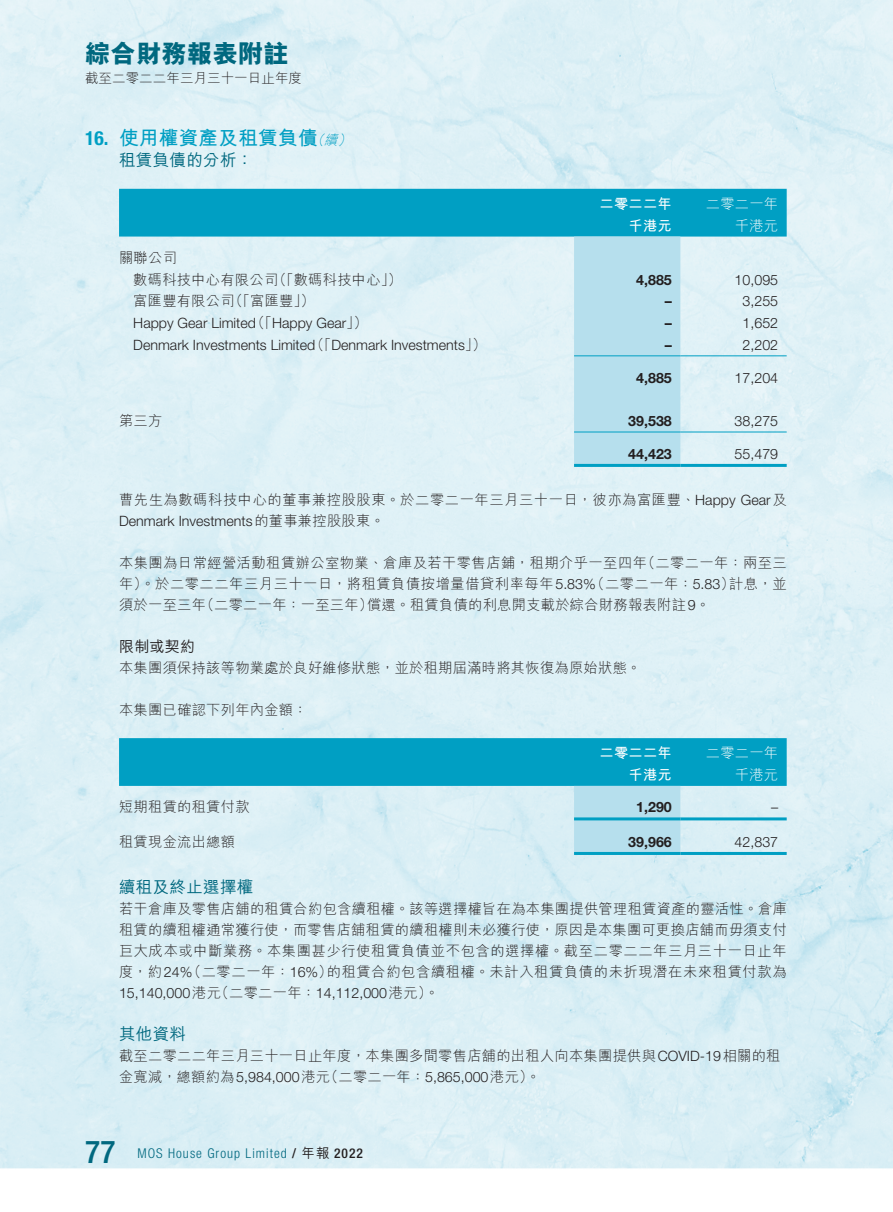
<style>
.page{position:relative;width:893px;height:1212px;background:#fff}
.page>*{position:absolute;margin:0;border:0;box-sizing:border-box;transform-origin:0 0}
.t1{font:500 condensed 31.5px "Helvetica Neue LT Std";color:#00687f}
.t2{font:800 25.5px "M Hei HK";color:#00687f}
._01_H1{font:700 19.5px "M Hei HK";letter-spacing:.02em;color:#009fc3}
._01_H1-2{font:700 condensed 19.5px "Helvetica Neue LT Std";color:#009fc3}
._02_H2{font:500 16.5px "M Hei HK";letter-spacing:.02em;color:#00687f}
._03_H3{font:500 15px "M Hei HK";letter-spacing:.02em;color:#231f20}
._00_txt{font:300 14.25px/21px "M Hei HK";letter-spacing:.035em;color:#231f20}
._50_Table_txt{font:300 14.25px/21px "M Hei HK";letter-spacing:.02em;color:#231f20}
._50_Table_txt-2{font:300 14.25px "Helvetica Neue LT Std";color:#231f20}
._50_Table_txt-3{font:700 14.25px "Helvetica Neue LT Std";color:#231f20}
._50_Table_txt-4{font:300 14.25px "M Hei HK";letter-spacing:.02em;color:#fff}
._50_Table_txt-5{font:700 14.25px "M Hei HK";letter-spacing:.02em;color:#fff}
._00_txt-2{font:300 14.25px "Helvetica Neue LT Std";color:#231f20}
.t3{font:300 condensed 13.5px "Helvetica Neue LT Std";letter-spacing:.075em;color:#00687f}
.t4{font:300 13.5px "M Hei HK";letter-spacing:.005em;color:#231f20}
._01_H1-3{font:italic 300 13.5px "M Hei HK";color:#009fc3}
.s1{font-family:"M Hei HK"}
.s2{font-family:"Helvetica Neue LT Std"}
.s3{font-weight:500;color:#231f20}
.s4{font-family:"M Hei HK";font-weight:500;font-stretch:normal;color:#231f20}
</style>
<div class="page">
<img style="left:0;top:0;width:893px;height:1169px">
<svg style="left:119px;top:189px;width:668px;height:278px;background:#b3e0ec"></svg>
<hr style="left:574px;top:355px;width:106px;height:1px;background:#009fc3">
<hr style="left:680px;top:355px;width:107px;height:1px;background:#009fc3">
<hr style="left:574px;top:432px;width:106px;height:1px;background:#009fc3">
<hr style="left:680px;top:432px;width:107px;height:1px;background:#009fc3">
<hr style="left:574px;top:464px;width:106px;height:3px;background:#009fc3">
<hr style="left:680px;top:464px;width:107px;height:3px;background:#009fc3">
<svg style="left:119px;top:738px;width:668px;height:117px;background:#7cccdf"></svg>
<hr style="left:574px;top:817px;width:106px;height:3px;background:#009fc3">
<hr style="left:680px;top:817px;width:107px;height:3px;background:#009fc3">
<hr style="left:574px;top:852px;width:106px;height:3px;background:#009fc3">
<hr style="left:680px;top:852px;width:107px;height:3px;background:#009fc3">
<h2 class="t2" style="left:85px;top:41px;width:205px">綜合財務報表附註</h2>
<p class="t4" style="left:85px;top:71px;width:219px">截至二零二二年三月三十一日止年度</p>
<p class="_01_H1-2" style="left:85px;top:126px;width:25px">16.</p>
<p class="_01_H1" style="left:119px;top:124px;width:200px">使用權資產及租賃負債</p>
<p class="_01_H1-3" style="left:324px;top:133px;width:18px">續</p>
<p class="_01_H1-3" style="left:311px;top:133px;width:18px">（</p>
<p class="_01_H1-3" style="left:338px;top:133px;width:18px">(</p>
<p class="_02_H2" style="left:119px;top:148px;width:135px">租賃負債的分析：</p>
<p class="_50_Table_txt-5" style="left:599px;top:193px;width:74px">二零二二年</p>
<p class="_50_Table_txt-4" style="left:706px;top:196px;width:74px">二零二一年</p>
<p class="_50_Table_txt-5" style="left:628px;top:215px;width:45px">千港元</p>
<p class="_50_Table_txt-4" style="left:735px;top:218px;width:45px">千港元</p>
<p class="_50_Table_txt" style="left:119px;top:247px;width:59px">關聯公司</p>
<p class="_50_Table_txt" style="left:272px;top:269px;width:131px">（「數碼科技中心 (「</p>
<p class="_50_Table_txt" style="left:133px;top:269px;width:147px">數碼科技中心有限公司</p>
<p class="_50_Table_txt-3" style="left:636px;top:271px;width:37px">4,885</p>
<p class="_50_Table_txt-2" style="left:735px;top:271px;width:45px">10,095</p>
<p class="_50_Table_txt" style="left:229px;top:290px;width:88px">（「富匯豐 (「</p>
<p class="_50_Table_txt" style="left:133px;top:290px;width:103px">富匯豐有限公司</p>
<p class="_50_Table_txt-3" style="left:665px;top:292px;width:9px">–</p>
<p class="_50_Table_txt-2" style="left:742px;top:293px;width:37px">3,255</p>
<p class="_50_Table_txt-2" style="left:251px;top:314px;width:118px"><span class="s1">（「</span>Happy Gear <span class="s1">(「</span></p>
<p class="_50_Table_txt-2" style="left:133px;top:314px;width:124px">Happy Gear Limited</p>
<p class="_50_Table_txt-3" style="left:665px;top:314px;width:9px">–</p>
<p class="_50_Table_txt-2" style="left:742px;top:314px;width:37px">1,652</p>
<p class="_50_Table_txt-2" style="left:310px;top:336px;width:178px"><span class="s1">（「</span>Denmark Investments <span class="s1">(「</span></p>
<p class="_50_Table_txt-2" style="left:133px;top:336px;width:184px">Denmark Investments Limited</p>
<p class="_50_Table_txt-3" style="left:665px;top:336px;width:9px">–</p>
<p class="_50_Table_txt-2" style="left:742px;top:336px;width:37px">2,202</p>
<p class="_50_Table_txt-3" style="left:636px;top:369px;width:37px">4,885</p>
<p class="_50_Table_txt-2" style="left:735px;top:369px;width:45px">17,204</p>
<p class="_50_Table_txt" style="left:119px;top:410px;width:45px">第三方</p>
<p class="_50_Table_txt-3" style="left:628px;top:412px;width:45px">39,538</p>
<p class="_50_Table_txt-2" style="left:735px;top:412px;width:45px">38,275</p>
<p class="_50_Table_txt-3" style="left:628px;top:445px;width:45px">44,423</p>
<p class="_00_txt" style="left:119px;top:489px;width:669px">曹先生為數碼科技中心的董事兼控股股東。於二零二一年三月三十一日，彼亦為富匯豐、<span class="s2">Happy Gear</span>及<br><span class="s2">Denmark Investments</span>的董事兼控股股東。</p>
<p class="_00_txt" style="left:641px;top:552px;width:147px">（二零二一年：兩至三</p>
<p class="_50_Table_txt-2" style="left:735px;top:445px;width:45px">55,479</p>
<p class="_00_txt" style="left:119px;top:552px;width:529px">本集團為日常經營活動租賃辦公室物業、倉庫及若干零售店鋪，租期介乎一至四年</p>
<p class="_00_txt" style="left:367px;top:573px;width:344px;text-indent:-248px">年）。於二零二二年三月三十一日，將租賃負債按增量借貸利率每年<span class="s2">5.83%<br></span>償還。租賃負債的利息開支載於綜合財務報表附註 。<span class="s2">9</span></p>
<p class="_00_txt" style="left:590px;top:573px;width:146px">（二零二一年：<span class="s2">5.83</span>）</p>
<p class="_00_txt" style="left:729px;top:573px;width:59px">計息，並</p>
<p class="_00_txt" style="left:200px;top:594px;width:174px">（二零二一年：一至三年）</p>
<p class="_00_txt" style="left:119px;top:594px;width:88px">須於一至三年</p>
<p class="_03_H3" style="left:119px;top:636px;width:78px">限制或契約</p>
<p class="_00_txt" style="left:119px;top:657px;width:524px">本集團須保持該等物業處於良好維修狀態，並於租期屆滿時將其恢復為原始狀態。</p>
<p class="_00_txt" style="left:119px;top:699px;width:190px">本集團已確認下列年內金額：</p>
<p class="_50_Table_txt" style="left:119px;top:796px;width:132px">短期租賃的租賃付款</p>
<p class="_50_Table_txt-5" style="left:599px;top:742px;width:74px">二零二二年</p>
<p class="_50_Table_txt-4" style="left:706px;top:745px;width:74px">二零二一年</p>
<p class="_50_Table_txt-5" style="left:628px;top:764px;width:45px">千港元</p>
<p class="_50_Table_txt-4" style="left:735px;top:767px;width:45px">千港元</p>
<p class="_50_Table_txt-3" style="left:636px;top:798px;width:37px">1,290</p>
<p class="_50_Table_txt-2" style="left:771px;top:798px;width:9px">–</p>
<p class="_50_Table_txt" style="left:119px;top:831px;width:117px">租賃現金流出總額</p>
<p class="_02_H2" style="left:119px;top:875px;width:136px">續租及終止選擇權</p>
<p class="_00_txt" style="left:119px;top:898px;width:669px;text-align:right">若干倉庫及零售店舖的租賃合約包含續租權。該等選擇權旨在為本集團提供管理租賃資產的靈活性。倉庫租賃的續租權通常獲行使，而零售店舖租賃的續租權則未必獲行使，原因是本集團可更換店舖而毋須支付巨大成本或中斷業務。本集團甚少行使租賃負債並不包含的選擇權。截至二零二二年三月三十一日止年的租賃合約包含續租權。未計入租賃負債的未折現潛在未來租賃付款為</p>
<p class="_50_Table_txt-3" style="left:628px;top:833px;width:45px">39,966</p>
<p class="_50_Table_txt-2" style="left:735px;top:833px;width:45px">42,837</p>
<p class="_00_txt" style="left:187px;top:961px;width:147px">（二零二一年：<span class="s2">16%</span>）</p>
<p class="_00_txt" style="left:119px;top:961px;width:75px">度，約<span class="s2">24%</span></p>
<p class="_00_txt" style="left:215px;top:982px;width:226px">（二零二一年：<span class="s2">14,112,000</span>港元。(</p>
<p class="_00_txt-2" style="left:119px;top:984px;width:103px">15,140,000<span class="s1">港元</span></p>
<p class="_02_H2" style="left:119px;top:1022px;width:68px">其他資料</p>
<p class="_50_Table_txt" style="left:324px;top:1045px;width:458px;text-indent:-205px">截至二零二二年三月三十一日止年度，本集團多間零售店舖的出租人向本集團提供與<span class="s2">COVID-19</span>相關的租（二零二一年：<span class="s2">5,865,000</span>港元。(</p>
<p class="_50_Table_txt" style="left:119px;top:1066px;width:213px">金寬減，總額約為<span class="s2">5,984,000</span>港元</p>
<h1 class="t1" style="left:85px;top:1133px;width:32px">77</h1>
<p class="t3" style="left:137px;top:1145px;width:227px">MOS House Group Limited <span class="s3">/</span> <span class="s4">年報</span> <span class="s3">2022</span></p>
</div>
